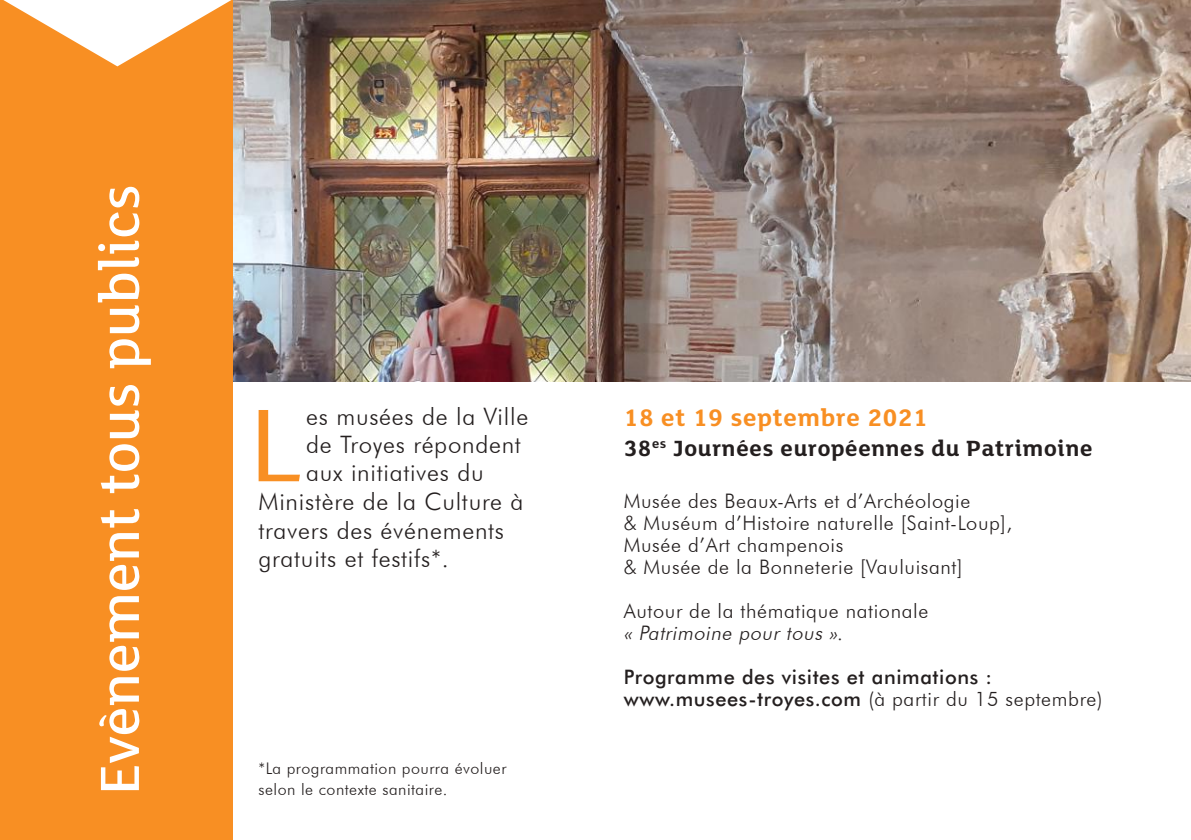
<style>
.page{position:relative;width:1191px;height:840px;background:#fff}
.page>*{position:absolute;margin:0;border:0;box-sizing:border-box;transform-origin:0 0}
.t1{font:112.4px "FS Lola Regular";color:#f88f23}
.t2{font:60px "FS Lola Medium Regular";color:#fff}
.t3{font:26px "FS Lola Bold Regular";letter-spacing:.03em;color:#f88f23}
.t4{font:300 24px "Futura BT";letter-spacing:.03em;color:#241f1f}
.t5{font:24px "FS Lola Bold Regular";letter-spacing:.03em;color:#241f1f}
.t6{font:300 20px/22px "Futura BT";letter-spacing:.03em;color:#241f1f}
.t7{font:500 20px/22px "Futura BT";letter-spacing:.03em;color:#241f1f}
.t8{font:300 16px/20.6px "Futura BT";letter-spacing:.03em;color:#241f1f}
.s1{font-style:italic}
.s2{font-weight:300}
</style>
<div class="page">
<img style="left:232px;top:0;width:959px;height:381px">
<div style="left:0;top:0;width:232px;height:839px;background:#f88f23"></div>
<svg style="left:3px;top:0;width:228px;height:66px"></svg>
<h2 class="t2" style="left:89px;top:794px;width:611px;rotate:-90deg">Evènement tous publics</h2>
<h1 class="t1" style="left:250px;top:386px;width:55px">L</h1>
<p class="t4" style="left:306px;top:402px;width:224px">es musées de la Ville</p>
<p class="t4" style="left:306px;top:430px;width:216px">de Troyes répondent</p>
<p class="t4" style="left:306px;top:458px;width:179px">aux initiatives du</p>
<p class="t4" style="left:259px;top:486px;width:266px">Ministère de la Culture à</p>
<p class="t4" style="left:259px;top:515px;width:247px">travers des événements</p>
<p class="t4" style="left:259px;top:544px;width:191px">gratuits et festifs*.</p>
<p class="t8" style="left:259px;top:757px;width:249px">*La programmation pourra évoluer selon le contexte sanitaire.</p>
<h3 class="t3" style="left:624px;top:403px;width:305px">18 et 19 septembre 2021</h3>
<p class="t5" style="left:624px;top:435px;width:470px">38<sup>es</sup> Journées européennes du Patrimoine</p>
<p class="t6" style="left:624px;top:489px;width:390px">Musée des Beaux-Arts et d’Archéologie<br>&amp; Muséum d’Histoire naturelle [Saint-Loup], Musée d’Art champenois<br>&amp; Musée de la Bonneterie [Vauluisant]</p>
<p class="t6" style="left:624px;top:599px;width:306px">Autour de la thématique nationale <span class="s1">« Patrimoine pour tous »</span>.</p>
<p class="t7" style="left:624px;top:665px;width:480px">Programme des visites et animations : www.musees-troyes.com <span class="s2">(à partir du 15 septembre)</span></p>
</div>
